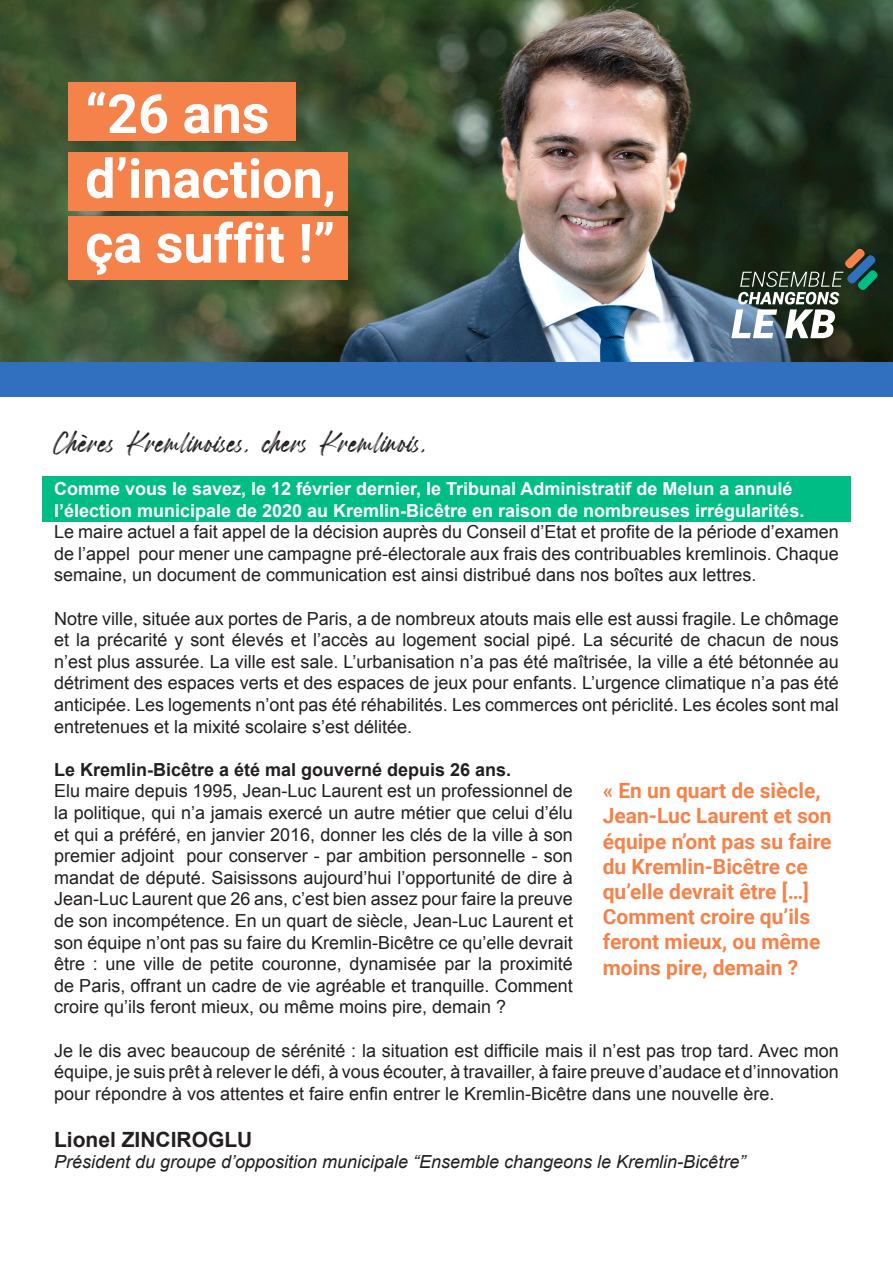
<style>
.page{position:relative;width:893px;height:1263px;background:#fff}
.page>*{position:absolute;margin:0;border:0;box-sizing:border-box;transform-origin:0 0}
.t1{font:700 54px "Roboto";color:#fff}
.t2{font:37.5px "Garland";color:#231f20}
.t3{font:700 21px/25.2px "Roboto";color:#f5824a}
.t4{font:700 21px "Arial";color:#231f20}
.t5{font:18px/21.6px "Arial";color:#231f20;text-align:justify}
.t6{font:700 18px "Arial";color:#fff}
.t7{font:italic 18px "Arial";color:#231f20}
.t8{font:700 18px "Arial";color:#231f20}
</style>
<div class="page">
<div style="left:43px;top:476px;width:808px;height:45px;background:#00bd85"></div>
<img style="left:0;top:0;width:893px;height:362px">
<div style="left:0;top:362px;width:893px;height:35px;background:#3070bf"></div>
<div style="left:68px;top:82px;width:228px;height:58px;background:#f5824a"></div>
<div style="left:68px;top:152px;width:280px;height:58px;background:#f5824a"></div>
<div style="left:68px;top:217px;width:280px;height:63px;background:#f5824a"></div>
<svg style="left:731px;top:248px;width:147px;height:90px;background:#4e5c53"></svg>
<p class="t1" style="left:85px;top:76px;width:186px">“26 ans</p>
<p class="t1" style="left:85px;top:141px;width:252px">d’inaction,</p>
<p class="t1" style="left:85px;top:206px;width:251px">ça suffit !”</p>
<p class="t2" style="left:53px;top:425px;width:377px">Chères Kremlinoises, chers Kremlinois,</p>
<p class="t6" style="left:54px;top:477px;width:740px">Comme vous le savez, le 12 février dernier, le Tribunal Administratif de Melun a annulé</p>
<p class="t6" style="left:54px;top:498px;width:752px">l’élection municipale de 2020 au Kremlin-Bicêtre en raison de nombreuses irrégularités.</p>
<p class="t5" style="left:54px;top:521px;width:786px">Le maire actuel a fait appel de la décision auprès du Conseil d’Etat et profite de la période d’examen de l’appel pour mener une campagne pré-électorale aux frais des contribuables kremlinois. Chaque semaine, un document de communication est ainsi distribué dans nos boîtes aux lettres.</p>
<p class="t5" style="left:54px;top:608px;width:786px">Notre ville, située aux portes de Paris, a de nombreux atouts mais elle est aussi fragile. Le chômage et la précarité y sont élevés et l’accès au logement social pipé. La sécurité de chacun de nous n’est plus assurée. La ville est sale. L’urbanisation n’a pas été maîtrisée, la ville a été bétonnée au détriment des espaces verts et des espaces de jeux pour enfants. L’urgence climatique n’a pas été anticipée. Les logements n’ont pas été réhabilités. Les commerces ont périclité. Les écoles sont mal entretenues et la mixité scolaire s’est délitée.</p>
<p class="t8" style="left:54px;top:758px;width:459px">Le Kremlin-Bicêtre a été mal gouverné depuis 26 ans.</p>
<p class="t5" style="left:54px;top:780px;width:520px">Elu maire depuis 1995, Jean-Luc Laurent est un professionnel de la politique, qui n’a jamais exercé un autre métier que celui d’élu et qui a préféré, en janvier 2016, donner les clés de la ville à son premier adjoint pour conserver - par ambition personnelle - son mandat de député. Saisissons aujourd’hui l’opportunité de dire à Jean-Luc Laurent que 26 ans, c’est bien assez pour faire la preuve de son incompétence. En un quart de siècle, Jean-Luc Laurent et son équipe n’ont pas su faire du Kremlin-Bicêtre ce qu’elle devrait être : une ville de petite couronne, dynamisée par la proximité de Paris, offrant un cadre de vie agréable et tranquille. Comment croire qu’ils feront mieux, ou même moins pire, demain ?</p>
<p class="t5" style="left:54px;top:1040px;width:786px">Je le dis avec beaucoup de sérénité : la situation est difficile mais il n’est pas trop tard. Avec mon équipe, je suis prêt à relever le défi, à vous écouter, à travailler, à faire preuve d’audace et d’innovation pour répondre à vos attentes et faire enfin entrer le Kremlin-Bicêtre dans une nouvelle ère.</p>
<p class="t4" style="left:54px;top:1125px;width:200px">Lionel ZINCIROGLU</p>
<p class="t7" style="left:54px;top:1150px;width:693px">Président du groupe d’opposition municipale “Ensemble changeons le Kremlin-Bicêtre”</p>
<p class="t3" style="left:603px;top:777px;width:219px">« En un quart de siècle,</p>
<p class="t3" style="left:603px;top:802px;width:230px">Jean-Luc Laurent et son</p>
<p class="t3" style="left:603px;top:828px;width:230px">équipe n’ont pas su faire</p>
<p class="t3" style="left:603px;top:853px;width:206px">du Kremlin-Bicêtre ce</p>
<p class="t3" style="left:603px;top:878px;width:209px">qu’elle devrait être […]<br>Comment croire qu’ils</p>
<p class="t3" style="left:603px;top:928px;width:219px">feront mieux, ou même</p>
<p class="t3" style="left:603px;top:954px;width:197px">moins pire, demain ?</p>
</div>
